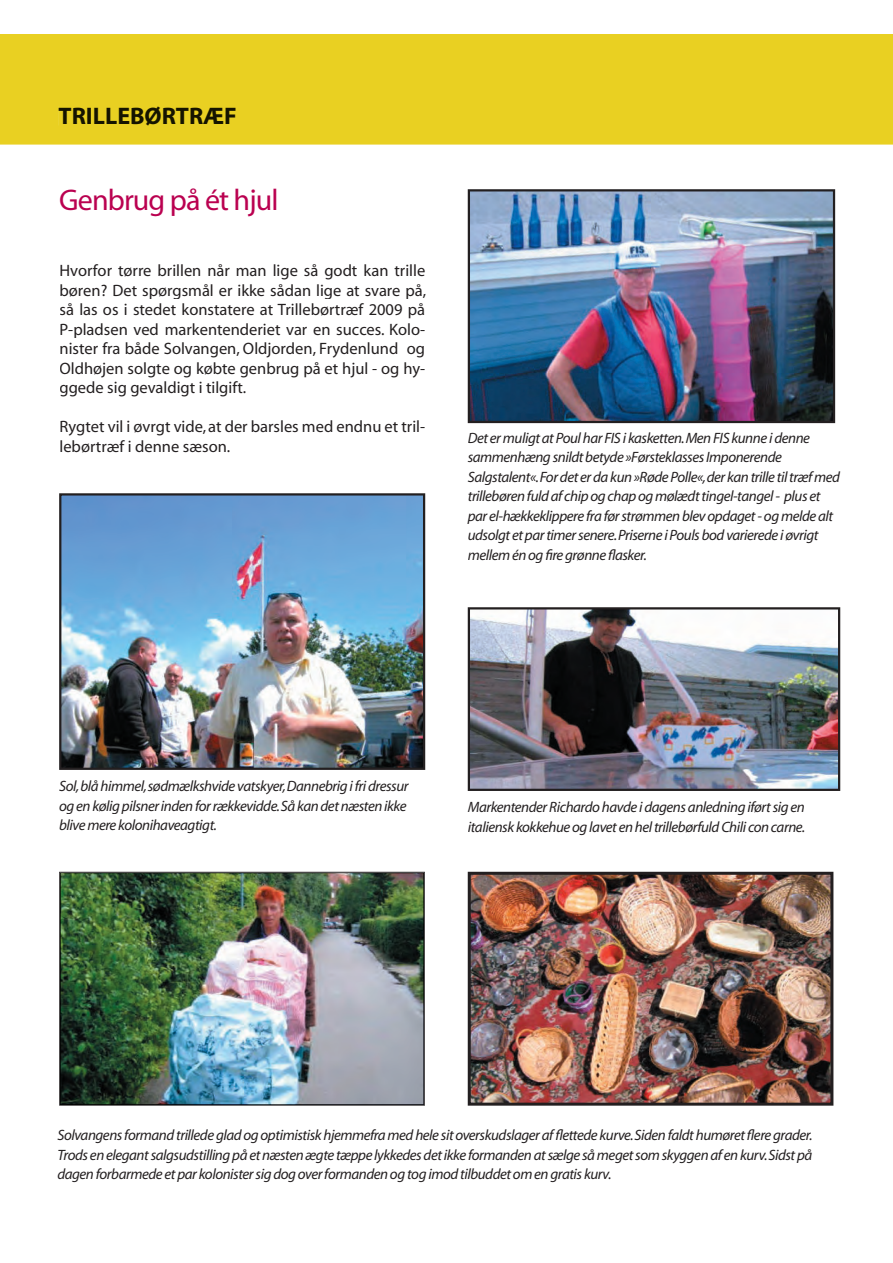
<style>
.page{position:relative;width:893px;height:1263px;background:#fff}
.page>*{position:absolute;margin:0;border:0;box-sizing:border-box;transform-origin:0 0}
.t1{font:30px "Myriad";letter-spacing:-.03em;color:#ba0150}
.t2{font:700 24px "Myriad";color:#151400}
.t3{font:16.5px/19.5px "Myriad";color:#231f20;text-align:justify}
.t4{font:italic 15px/19.5px "Myriad";letter-spacing:-.03em;color:#231f20}
</style>
<div class="page">
<div style="left:0;top:34px;width:893px;height:111px;background:#e9d022"></div>
<div style="left:59px;top:106px;width:177px;height:20px;background:#e9d022"></div>
<img style="left:470px;top:191px;width:363px;height:230px">
<hr style="left:468px;top:190px;width:2px;height:232px;background:#231f20">
<hr style="left:469px;top:421px;width:365px;height:2px;background:#231f20">
<hr style="left:833px;top:190px;width:2px;height:232px;background:#231f20">
<hr style="left:469px;top:189px;width:365px;height:2px;background:#231f20">
<img style="left:61px;top:495px;width:362px;height:273px">
<hr style="left:59px;top:494px;width:2px;height:275px;background:#231f20">
<hr style="left:60px;top:768px;width:364px;height:2px;background:#231f20">
<hr style="left:423px;top:494px;width:2px;height:275px;background:#231f20">
<hr style="left:60px;top:493px;width:364px;height:2px;background:#231f20">
<img style="left:60px;top:872px;width:364px;height:233px">
<img style="left:470px;top:609px;width:368px;height:180px">
<hr style="left:468px;top:608px;width:2px;height:182px;background:#231f20">
<hr style="left:469px;top:789px;width:370px;height:2px;background:#231f20">
<hr style="left:838px;top:608px;width:2px;height:182px;background:#231f20">
<hr style="left:469px;top:607px;width:370px;height:2px;background:#231f20">
<img style="left:471px;top:875px;width:359px;height:228px">
<hr style="left:468px;top:873px;width:3px;height:231px;background:#231f20">
<hr style="left:469px;top:1103px;width:363px;height:3px;background:#231f20">
<hr style="left:830px;top:873px;width:3px;height:231px;background:#231f20">
<hr style="left:469px;top:872px;width:363px;height:3px;background:#231f20">
<h2 class="t2" style="left:59px;top:104px;width:180px">TRILLEBØRTRÆF</h2>
<h1 class="t1" style="left:59px;top:185px;width:221px">Genbrug på ét hjul</h1>
<p class="t3" style="left:60px;top:261px;width:368px">Hvorfor tørre brillen når man lige så godt kan trille børen? Det spørgsmål er ikke sådan lige at svare på, så las os i stedet konstatere at Trillebørtræf 2009 på P-pladsen ved markentenderiet var en succes. Kolo&shy;nister fra både Solvangen, Oldjorden, Frydenlund og Oldhøjen solgte og købte genbrug på et hjul - og hy&shy;ggede sig gevaldigt i tilgift.</p>
<p class="t3" style="left:60px;top:417px;width:367px">Rygtet vil i øvrgt vide, at der barsles med endnu et tril&shy;lebørtræf i denne sæson.</p>
<p class="t4" style="left:468px;top:429px;width:374px">Det er muligt at Poul har FIS i kasketten. Men FIS kunne i denne sammenhæng snildt betyde »Førsteklasses Imponerende Salgstalent«. For det er da kun »Røde Polle«, der kan trille til træf med trillebøren fuld af chip og chap og mølædt tingel-tangel - plus et par el-hækkeklippere fra før strømmen blev opdaget - og melde alt udsolgt et par timer senere. Priserne i Pouls bod varierede i øvrigt mellem én og fire grønne flasker.</p>
<p class="t4" style="left:59px;top:777px;width:351px">Sol, blå himmel, sødmælkshvide vatskyer, Dannebrig i fri dressur og en kølig pilsner inden for rækkevidde.Så kan det næsten ikke blive mere kolonihaveagtigt.</p>
<p class="t4" style="left:468px;top:798px;width:339px">Markentender Richardo havde i dagens anledning iført sig en italiensk kokkehue og lavet en hel trillebørfuld Chili con carne.</p>
<p class="t4" style="left:57px;top:1126px;width:757px;text-align:justify">Solvangens formand trillede glad og optimistisk hjemmefra med hele sit overskudslager af flettede kurve. Siden faldt humøret flere grader.<br>Trods en elegant salgsudstilling på et næsten ægte tæppe lykkedes det ikke formanden at sælge så meget som skyggen af en kurv. Sidst på dagen forbarmede et par kolonister sig dog over formanden og tog imod tilbuddet om en gratis kurv.</p>
</div>
